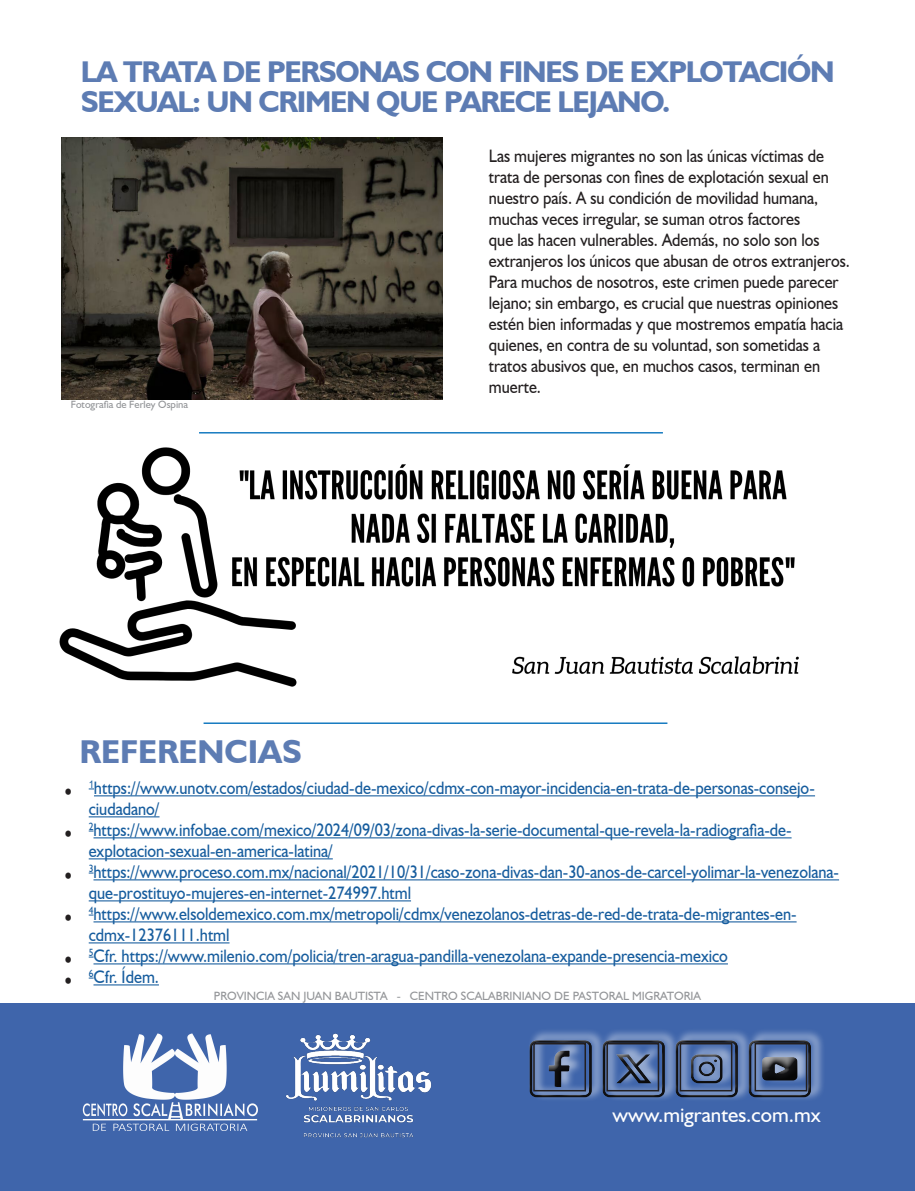
<style>
.page{position:relative;width:915px;height:1191px;background:#fff}
.page>*{position:absolute;margin:0;border:0;box-sizing:border-box;transform-origin:0 0}
.t1{font:700 33px "Humanist 521 BT";color:#5d7cb3}
.t2{font:700 30px/30px "Humanist 521 BT";letter-spacing:-.04em;color:#5d7cb3}
.t3{font:21px "Humanist 521 BT";color:#fff}
.t4{font:18px/21px "Humanist 521 BT";color:#175d9e;scale:.9 1}
.Body_Text{font:18px/21px "Humanist 521 BT";color:#231f20;scale:.9 1}
.Body_Text-2{font:12px "Humanist 521 BT";color:#939598}
.Body_Text-3{font:10.5px "Humanist 521 BT";color:#939598}
</style>
<div class="page">
<div style="left:0;top:1003px;width:914px;height:188px;background:#3f65ab"></div>
<div style="left:527px;top:1027px;width:298px;height:74px;background:#fff;opacity:.53"></div>
<div style="left:519px;top:1032px;width:299px;height:69px;background:#fff;opacity:.75"></div>
<div style="left:521px;top:1037px;width:297px;height:69px;background:#231f20;opacity:.75"></div>
<div style="left:34px;top:1027px;width:226px;height:140px;background:#fff;opacity:.75"></div>
<img style="left:259px;top:1027px;width:173px;height:140px">
<div style="left:533px;top:1043px;width:52px;height:48px;border:2px solid #231f20"></div>
<div style="left:606px;top:1043px;width:53px;height:48px;border:2px solid #231f20"></div>
<div style="left:679px;top:1043px;width:53px;height:48px;border:2px solid #231f20"></div>
<div style="left:754px;top:1043px;width:53px;height:48px;border:2px solid #231f20"></div>
<hr style="left:94px;top:795px;width:720px;height:1px;background:#175d9e">
<hr style="left:89px;top:816px;width:70px;height:1px;background:#175d9e">
<hr style="left:93px;top:837px;width:698px;height:1px;background:#175d9e">
<hr style="left:89px;top:858px;width:244px;height:1px;background:#175d9e">
<hr style="left:93px;top:879px;width:745px;height:1px;background:#175d9e">
<hr style="left:89px;top:900px;width:322px;height:1px;background:#175d9e">
<hr style="left:93px;top:921px;width:703px;height:1px;background:#175d9e">
<hr style="left:89px;top:942px;width:140px;height:1px;background:#175d9e">
<hr style="left:93px;top:963px;width:634px;height:1px;background:#175d9e">
<hr style="left:93px;top:984px;width:66px;height:1px;background:#175d9e">
<hr style="left:203px;top:722px;width:464px;height:2px;background:#177bc1">
<hr style="left:199px;top:432px;width:463px;height:1px;background:#177bc1">
<img style="left:62px;top:138px;width:380px;height:262px">
<img style="left:59px;top:447px;width:740px;height:240px">
<h4 class="t2" style="left:81px;top:56px;width:755px">LA TRATA DE PERSONAS CON FINES DE EXPLOTACIÓN<br>SEXUAL: UN CRIMEN QUE PARECE LEJANO.</h4>
<p class="Body_Text-3" style="left:71px;top:398px;width:119px">Fotografia de Ferley Ospina</p>
<p class="Body_Text" style="left:488px;top:145px;width:402px">Las mujeres migrantes no son las únicas víctimas de trata de personas con fines de explotación sexual en nuestro país. A su condición de movilidad humana, muchas veces irregular, se suman otros factores<br>que las hacen vulnerables. Además, no solo son los extranjeros los únicos que abusan de otros extranjeros.<br>Para muchos de nosotros, este crimen puede parecer lejano; sin embargo, es crucial que nuestras opiniones estén bien informadas y que mostremos empatía hacia quienes, en contra de su voluntad, son sometidas a tratos abusivos que, en muchos casos, terminan en muerte.</p>
<h4 class="t1" style="left:79px;top:731px;width:224px">REFERENCIAS</h4>
<p class="t4" style="left:89px;top:777px;width:808px"><sup>1</sup>https://www.unotv.com/estados/ciudad-de-mexico/cdmx-con-mayor-incidencia-en-trata-de-personas-consejo&shy;ciudadano/</p>
<p class="t4" style="left:89px;top:819px;width:782px"><sup>2</sup>https://www.infobae.com/mexico/2024/09/03/zona-divas-la-serie-documental-que-revela-la-radiografia-de&shy;explotacion-sexual-en-america-latina/</p>
<p class="t4" style="left:89px;top:861px;width:834px"><sup>3</sup>https://www.proceso.com.mx/nacional/2021/10/31/caso-zona-divas-dan-30-anos-de-carcel-yolimar-la-venezolana&shy;que-prostituyo-mujeres-en-internet-274997.html</p>
<p class="t4" style="left:89px;top:903px;width:787px"><sup>4</sup>https://www.elsoldemexico.com.mx/metropoli/cdmx/venezolanos-detras-de-red-de-trata-de-migrantes-en&shy;cdmx-12376111.html</p>
<p class="t4" style="left:89px;top:945px;width:711px"><sup>5</sup>Cfr. https://www.milenio.com/policia/tren-aragua-pandilla-venezolana-expande-presencia-mexico</p>
<p class="t4" style="left:89px;top:966px;width:79px"><sup>6</sup>Cfr. Ídem.</p>
<p class="Body_Text-2" style="left:214px;top:988px;width:488px">PROVINCIA SAN JUAN BAUTISTA - CENTRO SCALABRINIANO DE PASTORAL MIGRATORIA</p>
<h5 class="t3" style="left:612px;top:1101px;width:210px">www.migrantes.com.mx</h5>
</div>
